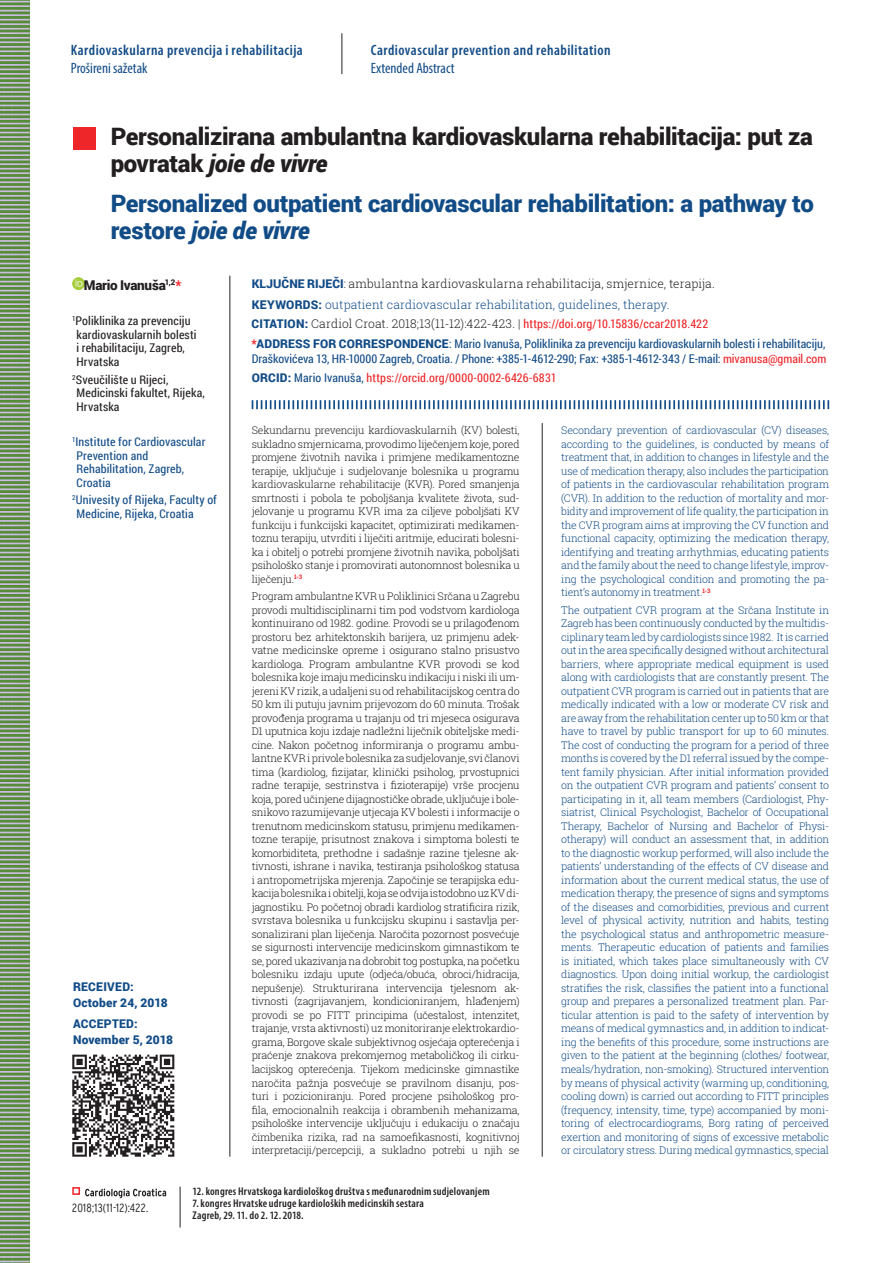
<style>
.page{position:relative;width:893px;height:1263px;background:#fff}
.page>*{position:absolute;margin:0;border:0;box-sizing:border-box;transform-origin:0 0}
.t1{font:900 24px/27px "Roboto";letter-spacing:-.01em;color:#231f20}
.t2{font:900 24px/27px "Roboto";letter-spacing:-.015em;color:#124c87}
.t3{font:600 condensed 15px "Myriad Pro";letter-spacing:.03em;color:#124c87}
.t4{font:condensed 15px "Myriad Pro";color:#124c87}
.t5{font:900 13.5px "Roboto";letter-spacing:-.02em;color:#231f20}
.t6{font:12px/13.5px "Roboto Condensed";letter-spacing:.005em;color:#124c87}
.t7{font:300 12px/20.7px "Roboto Slab";letter-spacing:.01em;color:#231f20}
.t8{font:12px/13.5px "Roboto Condensed";letter-spacing:.01em;color:#231f20}
.t9{font:900 12px/16.5px "Roboto";letter-spacing:.02em;color:#124c87}
.t10{font:12px "Roboto Condensed";letter-spacing:.015em;color:#ee2629}
.t11{font:300 condensed 12px "Interstate";letter-spacing:.02em;color:#231f20}
.t12{font:600 condensed 11.25px/12px "Myriad Pro";letter-spacing:.015em;color:#231f20}
.t13{font:300 10.5px/13.5px "Roboto Slab";letter-spacing:-.025em;color:#231f20;text-align:justify}
.t14{font:300 10.5px/13.5px "Roboto Slab";letter-spacing:-.02em;color:#124c87;text-align:justify}
.s1{font-style:italic}
.s2{color:#ee2629}
.s3{font-family:"Roboto";font-weight:900;color:#124c87}
.s4{color:#124c87}
.s5{font-family:"Roboto Condensed";font-weight:400;color:#ee2629}
.s6{font-family:"Roboto";font-weight:900}
.s7{font-family:"Roboto"}
</style>
<div class="page">
<svg style="left:85px;top:1188px;width:81px;height:10px"></svg>
<div style="left:72px;top:1187px;width:8px;height:8px;border:2px solid #ee2629"></div>
<hr style="left:180px;top:1187px;width:1px;height:40px;background:#231f20">
<hr style="left:342px;top:33px;width:1px;height:41px;background:#1f2020">
<svg style="left:0;top:0;width:30px;height:1263px;background:#829e77"></svg>
<div style="left:73px;top:128px;width:23px;height:22px;background:#ee2629"></div>
<svg style="left:72px;top:278px;width:12px;height:12px"></svg>
<hr style="left:230px;top:276px;width:1px;height:881px;background:#231f20">
<svg style="left:252px;top:400px;width:577px;height:9px"></svg>
<hr style="left:542px;top:423px;width:1px;height:734px;background:#231f20">
<svg style="left:72px;top:1055px;width:102px;height:102px"></svg>
<h2 class="t3" style="left:71px;top:42px;width:234px">Kardiovaskularna prevencija i rehabilitacija</h2>
<h2 class="t4" style="left:71px;top:59px;width:78px">Prošireni sažetak</h2>
<h2 class="t3" style="left:371px;top:42px;width:241px">Cardiovascular prevention and rehabilitation</h2>
<h2 class="t4" style="left:371px;top:59px;width:85px">Extended Abstract</h2>
<h1 class="t1" style="left:111px;top:122px;width:704px">Personalizirana ambulantna kardiovaskularna rehabilitacija: put za povratak <span class="s1">joie de vivre</span></h1>
<h1 class="t2" style="left:111px;top:189px;width:705px">Personalized outpatient cardiovascular rehabilitation: a pathway to restore <span class="s1">joie de vivre</span></h1>
<p class="t5" style="left:84px;top:275px;width:99px">Mario Ivanuša<sup>1,2</sup><span class="s2">*</span></p>
<p class="t8" style="left:77px;top:314px;width:122px;text-indent:-4px"><sup>1</sup>Poliklinika za prevenciju kardiovaskularnih bolesti i rehabilitaciju, Zagreb,<br>Hrvatska</p>
<p class="t8" style="left:77px;top:372px;width:130px;text-indent:-4px"><sup>2</sup>Sveučilište u Rijeci,<br>Medicinski fakultet, Rijeka,<br>Hrvatska</p>
<p class="t6" style="left:77px;top:435px;width:130px;text-indent:-4px"><sup>1</sup>Institute for Cardiovascular<br>Prevention and<br>Rehabilitation, Zagreb,<br>Croatia</p>
<p class="t6" style="left:77px;top:493px;width:142px;text-indent:-4px"><sup>2</sup>Univesity of Rijeka, Faculty of<br>Medicine, Rijeka, Croatia</p>
<p class="t7" style="left:252px;top:273px;width:465px"><span class="s3">KLJUČNE RIJEČI</span>: ambulantna kardiovaskularna rehabilitacija, smjernice, terapija.<br><span class="s3">KEYWORDS:</span> <span class="s4">outpatient cardiovascular rehabilitation, guidelines, therapy.</span></p>
<p class="t7" style="left:252px;top:313px;width:458px"><span class="s3">CITATION:</span> Cardiol Croat. 2018;13(11-12):422-423. | <span class="s5">https://doi.org/10.15836/ccar2018.422</span></p>
<p class="t9" style="left:252px;top:334px;width:104px"><span class="s2">*</span>Address for corr</p>
<p class="t6" style="left:252px;top:335px;width:576px;line-height:15px;text-align:right"><span class="s6">espondence</span><span class="s7">:</span> Mario Ivanuša, Poliklinika za prevenciju kardiovaskularnih bolesti i rehabilitaciju,<br>Draškovićeva 13, HR-10000 Zagreb, Croatia. / Phone: +385-1-4612-290; Fax: +385-1-4612-343 / E-mail: <span class="s2">mivanusa@gmail.com</span></p>
<p class="t10" style="left:252px;top:369px;width:306px"><span class="s3">ORCID:</span> <span class="s4">Mario Ivanuša,</span> https://orcid.org/0000-0002-6426-6831</p>
<p class="t13" style="left:252px;top:423px;width:269px">Sekundarnu prevenciju kardiovaskularnih (KV) bolesti, sukladno smjernicama, provodimo liječenjem koje, pored promjene životnih navika i primjene medikamentozne terapije, uključuje i sudjelovanje bolesnika u programu kardiovaskularne rehabilitacije (KVR). Pored smanjenja smrtnosti i pobola te poboljšanja kvalitete života, sud&shy;jelovanje u programu KVR ima za ciljeve poboljšati KV funkciju i funkcijski kapacitet, optimizirati medikamen&shy;toznu terapiju, utvrditi i liječiti aritmije, educirati bolesni&shy;ka i obitelj o potrebi promjene životnih navika, poboljšati psihološko stanje i promovirati autonomnost bolesnika u liječenju.<sup>1-3</sup></p>
<p class="t13" style="left:252px;top:589px;width:269px">Program ambulantne KVR u Poliklinici Srčana u Zagrebu provodi multidisciplinarni tim pod vodstvom kardiologa kontinuirano od 1982. godine. Provodi se u prilagođenom prostoru bez arhitektonskih barijera, uz primjenu adek&shy;vatne medicinske opreme i osigurano stalno prisustvo kardiologa. Program ambulantne KVR provodi se kod bolesnika koje imaju medicinsku indikaciju i niski ili um&shy;jereni KV rizik, a udaljeni su od rehabilitacijskog centra do 50 km ili putuju javnim prijevozom do 60 minuta. Trošak provođenja programa u trajanju od tri mjeseca osigurava D1 uputnica koju izdaje nadležni liječnik obiteljske medi&shy;cine. Nakon početnog informiranja o programu ambu&shy;lantne KVR i privole bolesnika za sudjelovanje, svi članovi tima (kardiolog, fizijatar, klinički psiholog, prvostupnici radne terapije, sestrinstva i fizioterapije) vrše procjenu koja, pored učinjene dijagnostičke obrade, uključuje i bole&shy;snikovo razumijevanje utjecaja KV bolesti i informacije o trenutnom medicinskom statusu, primjenu medikamen&shy;tozne terapije, prisutnost znakova i simptoma bolesti te komorbiditeta, prethodne i sadašnje razine tjelesne ak&shy;tivnosti, ishrane i navika, testiranja psihološkog statusa i antropometrijska mjerenja. Započinje se terapijska edu&shy;kacija bolesnika i obitelji, koja se odvija istodobno uz KV di&shy;jagnostiku. Po početnoj obradi kardiolog stratificira rizik, svrstava bolesnika u funkcijsku skupinu i sastavlja per&shy;sonalizirani plan liječenja. Naročita pozornost posvećuje se sigurnosti intervencije medicinskom gimnastikom te se, pored ukazivanja na dobrobit tog postupka, na početku bolesniku izdaju upute (odjeća/obuća, obroci/hidracija, nepušenje). Strukturirana intervencija tjelesnom ak&shy;tivnosti (zagrijavanjem, kondicioniranjem, hlađenjem) provodi se po FITT principima (učestalost, intenzitet, trajanje, vrsta aktivnosti) uz monitoriranje elektrokardio&shy;grama, Borgove skale subjektivnog osjećaja opterećenja i praćenje znakova prekomjernog metaboličkog ili cirku&shy;lacijskog opterećenja. Tijekom medicinske gimnastike naročita pažnja posvećuje se pravilnom disanju, pos&shy;turi i pozicioniranju. Pored procjene psihološkog pro&shy;fila, emocionalnih reakcija i obrambenih mehanizama, psihološke intervencije uključuju i edukaciju o značaju čimbenika rizika, rad na samoefikasnosti, kognitivnoj interpretaciji/percepciji, a sukladno potrebi u njih se</p>
<p class="t14" style="left:561px;top:423px;width:269px">Secondary prevention of cardiovascular (CV) diseases, according to the guidelines, is conducted by means of treatment that, in addition to changes in lifestyle and the use of medication therapy, also includes the participation of patients in the cardiovascular rehabilitation program (CVR). In addition to the reduction of mortality and mor&shy;bidity and improvement of life quality, the participation in the CVR program aims at improving the CV function and functional capacity, optimizing the medication therapy, identifying and treating arrhythmias, educating patients and the family about the need to change lifestyle, improv&shy;ing the psychological condition and promoting the pa&shy;tient’s autonomy in treatment.<sup>1-3</sup></p>
<p class="t14" style="left:561px;top:603px;width:269px">The outpatient CVR program at the Srčana Institute in Zagreb has been continuously conducted by the multidis&shy;ciplinary team led by cardiologists since 1982. It is carried out in the area specifically designed without architectural barriers, where appropriate medical equipment is used along with cardiologists that are constantly present. The outpatient CVR program is carried out in patients that are medically indicated with a low or moderate CV risk and are away from the rehabilitation center up to 50 km or that have to travel by public transport for up to 60 minutes.<br>The cost of conducting the program for a period of three months is covered by the D1 referral issued by the compe&shy;tent family physician. After initial information provided on the outpatient CVR program and patients’ consent to participating in it, all team members (Cardiologist, Phy&shy;siatrist, Clinical Psychologist, Bachelor of Occupational Therapy, Bachelor of Nursing and Bachelor of Physi&shy;otherapy) will conduct an assessment that, in addition to the diagnostic workup performed, will also include the patients’ understanding of the effects of CV disease and information about the current medical status, the use of medication therapy, the presence of signs and symptoms of the diseases and comorbidities, previous and current level of physical activity, nutrition and habits, testing the psychological status and anthropometric measure&shy;ments. Therapeutic education of patients and families is initiated, which takes place simultaneously with CV diagnostics. Upon doing initial workup, the cardiologist stratifies the risk, classifies the patient into a functional group and prepares a personalized treatment plan. Par&shy;ticular attention is paid to the safety of intervention by means of medical gymnastics and, in addition to indicat&shy;ing the benefits of this procedure, some instructions are given to the patient at the beginning (clothes/ footwear, meals/hydration, non-smoking). Structured intervention by means of physical activity (warming up, conditioning, cooling down) is carried out according to FITT principles (frequency, intensity, time, type) accompanied by moni&shy;toring of electrocardiograms, Borg rating of perceived exertion and monitoring of signs of excessive metabolic or circulatory stress. During medical gymnastics, special</p>
<p class="t9" style="left:73px;top:978px;width:96px">Received:<br>October 24, 2018</p>
<p class="t9" style="left:73px;top:1015px;width:102px">Accepted:<br>November 5, 2018</p>
<p class="t11" style="left:72px;top:1201px;width:77px">2018;13(11-12):422.</p>
<p class="t12" style="left:193px;top:1185px;width:299px">12. kongres Hrvatskoga kardiološkog društva s međunarodnim sudjelovanjem</p>
<p class="t12" style="left:193px;top:1197px;width:233px">7. kongres Hrvatske udruge kardioloških medicinskih sestara<br>Zagreb, 29. 11. do 2. 12. 2018.</p>
</div>
